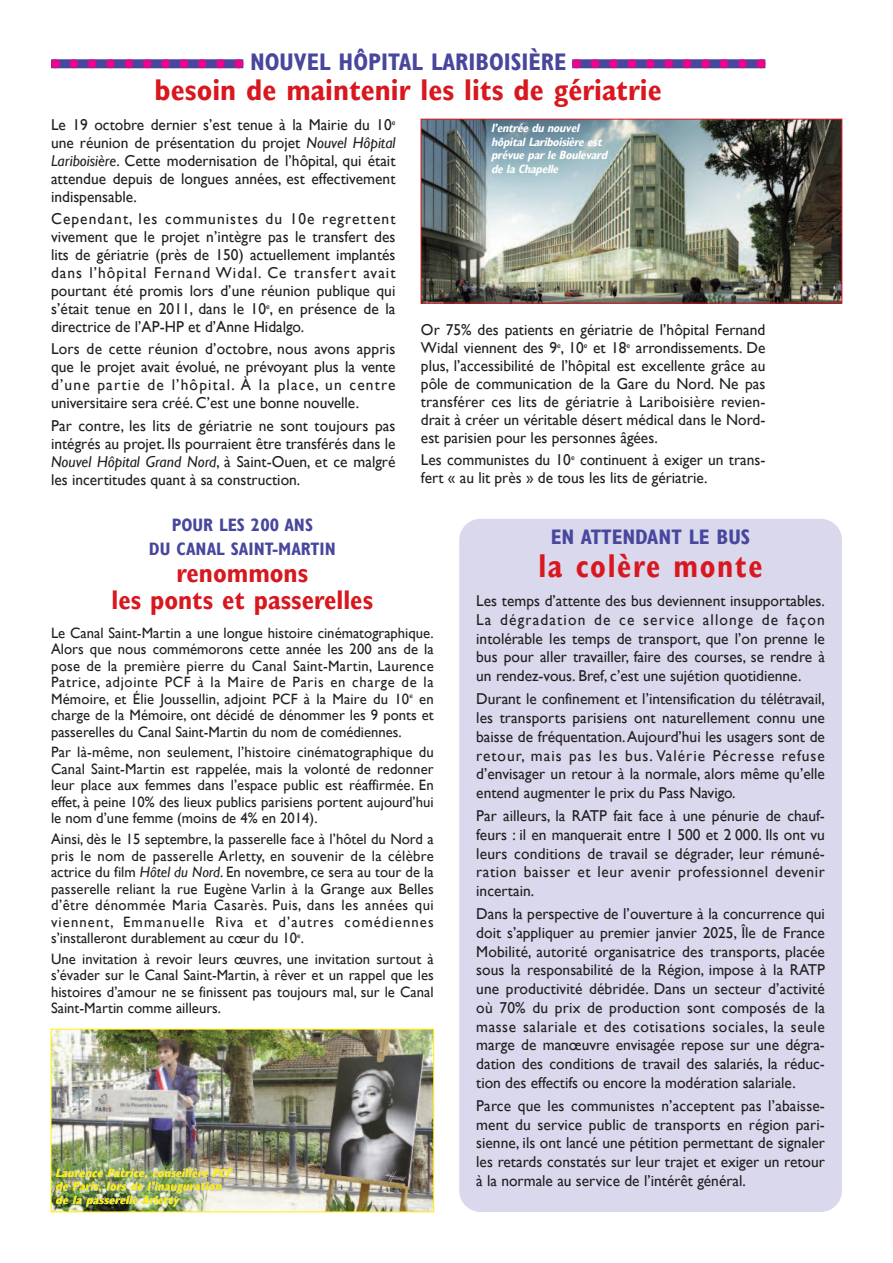
<style>
.page{position:relative;width:893px;height:1263px;background:#fff}
.page>*{position:absolute;margin:0;border:0;box-sizing:border-box;transform-origin:0 0}
.t1{font:700 condensed 33px "Gill Sans";color:#d8171f;scale:.92 1}
.t2{font:700 condensed 30px "Gill Sans";color:#d8171f}
.t3{font:700 condensed 27px/27px "Gill Sans";color:#d8171f;text-align:center}
.t4{font:700 condensed 24px "Gill Sans";color:#48479d}
.t5{font:700 condensed 21px "Gill Sans";color:#48479d}
.t6{font:700 condensed 18px/24px "Gill Sans";color:#48479d;text-align:center}
.t7{font:15.75px/18.8px "Gill Sans";color:#231f20;text-align:justify}
.t8{font:15px/16.5px "Gill Sans";color:#231f20;text-align:justify}
.t9{font:italic 700 condensed 12px/13.5px "Gill Sans";color:#fff101}
.t10{font:italic 700 condensed 12px/13.5px "Gill Sans";color:#fff}
.s1{font-style:italic}
</style>
<div class="page">
<div style="left:459px;top:519px;width:383px;height:693px;background:#dad8ec;border-radius:21px"></div>
<svg style="left:572px;top:59px;width:193px;height:9px;background:#8d3198"></svg>
<svg style="left:51px;top:59px;width:192px;height:9px;background:#8d3098"></svg>
<img style="left:423px;top:121px;width:417px;height:180px">
<div style="left:421px;top:119px;width:421px;height:184px;border:1px solid #d8171f"></div>
<img style="left:53px;top:1031px;width:379px;height:179px">
<div style="left:51px;top:1029px;width:383px;height:183px;border:1px solid #fff101"></div>
<h3 class="t4" style="left:250px;top:47px;width:318px">nouvel Hôpital lariboisière</h3>
<h2 class="t2" style="left:155px;top:72px;width:509px">besoin de maintenir les lits de gériatrie</h2>
<p class="t7" style="left:51px;top:116px;width:346px;line-height:18px">Le 19 octobre dernier s’est tenue à la Mairie du 10<sup>e </sup>une réunion de présentation du projet <span class="s1">Nouvel Hôpital Lariboisière</span>. Cette modernisation de l’hôpital, qui était attendue depuis de longues années, est effectivement indispensable.</p>
<p class="t7" style="left:51px;top:210px;width:346px;line-height:18px">Cependant, les communistes du 10e regrettent vivement que le projet n’intègre pas le transfert des lits de gériatrie (près de 150) actuellement implantés dans l’hôpital Fernand Widal. Ce transfert avait pourtant été promis lors d’une réunion publique qui s’était tenue en 2011, dans le 10<sup>e</sup>, en présence de la directrice de l’AP-HP et d’Anne Hidalgo.</p>
<p class="t7" style="left:51px;top:340px;width:346px;line-height:18px">Lors de cette réunion d’octobre, nous avons appris que le projet avait évolué, ne prévoyant plus la vente d’une partie de l’hôpital. à la place, un centre universitaire sera créé. C’est une bonne nouvelle.</p>
<p class="t7" style="left:51px;top:416px;width:346px;line-height:18px">Par contre, les lits de gériatrie ne sont toujours pas intégrés au projet. Ils pourraient être transférés dans le <span class="s1">Nouvel Hôpital Grand Nord</span>, à Saint-Ouen, et ce malgré les incertitudes quant à sa construction.</p>
<p class="t10" style="left:491px;top:121px;width:121px">l’entrée du nouvel hôpital lariboisière est prévue par le boulevard de la chapelle</p>
<p class="t7" style="left:421px;top:321px;width:346px;line-height:18px">Or 75% des patients en gériatrie de l’hôpital Fernand Widal viennent des 9<sup>e</sup>, 10<sup>e</sup> et 18<sup>e</sup> arrondissements. De plus, l’accessibilité de l’hôpital est excellente grâce au pôle de communication de la Gare du Nord. Ne pas transférer ces lits de gériatrie à Lariboisière revien&shy;drait à créer un véritable désert médical dans le Nord&shy;est parisien pour les personnes âgées.</p>
<p class="t7" style="left:421px;top:451px;width:346px;line-height:18px">Les communistes du 10<sup>e</sup> continuent à exiger un trans&shy;fert « au lit près » de tous les lits de gériatrie.</p>
<p class="t6" style="left:149px;top:513px;width:189px">pour les 200 ans<br>du canal saint-martin</p>
<h3 class="t3" style="left:112px;top:560px;width:263px">renommons<br>les ponts et passerelles</h3>
<p class="t8" style="left:51px;top:624px;width:384px">Le Canal Saint-Martin a une longue histoire cinématographique.<br>Alors que nous commémorons cette année les 200 ans de la pose de la première pierre du Canal Saint-Martin, Laurence Patrice, adjointe PCF à la Maire de Paris en charge de la Mémoire, et élie Joussellin, adjoint PCF à la Maire du 10<sup>e</sup> en charge de la Mémoire, ont décidé de dénommer les 9 ponts et passerelles du Canal Saint-Martin du nom de comédiennes.</p>
<p class="t8" style="left:51px;top:744px;width:384px">Par là-même, non seulement, l’histoire cinématographique du Canal Saint-Martin est rappelée, mais la volonté de redonner leur place aux femmes dans l’espace public est réaffirmée. En effet, à peine 10% des lieux publics parisiens portent aujourd’hui le nom d’une femme (moins de 4% en 2014).</p>
<p class="t8" style="left:51px;top:831px;width:384px">Ainsi, dès le 15 septembre, la passerelle face à l’hôtel du Nord a pris le nom de passerelle Arletty, en souvenir de la célèbre actrice du film <span class="s1">Hôtel du Nord</span>. En novembre, ce sera au tour de la passerelle reliant la rue Eugène Varlin à la Grange aux Belles d’être dénommée Maria Casarès. Puis, dans les années qui viennent, Emmanuelle Riva et d’autres comédiennes s’installeront durablement au cœur du 10<sup>e</sup>.</p>
<p class="t8" style="left:51px;top:950px;width:384px">Une invitation à revoir leurs œuvres, une invitation surtout à s’évader sur le Canal Saint-Martin, à rêver et un rappel que les histoires d’amour ne se finissent pas toujours mal, sur le Canal Saint-Martin comme ailleurs.</p>
<p class="t9" style="left:55px;top:1166px;width:180px">laurence patrice, conseillère pcF de paris, lors de l’inauguration de la passerelle arletty</p>
<h3 class="t5" style="left:551px;top:524px;width:201px">en attendant le bus</h3>
<h1 class="t1" style="left:538px;top:546px;width:245px">la colère monte</h1>
<p class="t7" style="left:476px;top:591px;width:350px">Les temps d’attente des bus deviennent insupportables.<br>La dégradation de ce service allonge de façon intolérable les temps de transport, que l’on prenne le bus pour aller travailler, faire des courses, se rendre à un rendez-vous. Bref, c’est une sujétion quotidienne.</p>
<p class="t7" style="left:476px;top:689px;width:350px">Durant le confinement et l’intensification du télétravail, les transports parisiens ont naturellement connu une baisse de fréquentation.Aujourd’hui les usagers sont de retour, mais pas les bus. Valérie Pécresse refuse d’envisager un retour à la normale, alors même qu’elle entend augmenter le prix du Pass Navigo.</p>
<p class="t7" style="left:476px;top:806px;width:350px">Par ailleurs, la RATP fait face à une pénurie de chauf&shy;feurs : il en manquerait entre 1 500 et 2 000. Ils ont vu leurs conditions de travail se dégrader, leur rémuné&shy;ration baisser et leur avenir professionnel devenir incertain.</p>
<p class="t7" style="left:476px;top:904px;width:350px">Dans la perspective de l’ouverture à la concurrence qui doit s’appliquer au premier janvier 2025, Île de France Mobilité, autorité organisatrice des transports, placée sous la responsabilité de la Région, impose à la RATP une productivité débridée. Dans un secteur d’activité où 70% du prix de production sont composés de la masse salariale et des cotisations sociales, la seule marge de manœuvre envisagée repose sur une dégra&shy;dation des conditions de travail des salariés, la réduc&shy;tion des effectifs ou encore la modération salariale.</p>
<p class="t7" style="left:476px;top:1096px;width:350px">Parce que les communistes n’acceptent pas l’abaisse&shy;ment du service public de transports en région pari&shy;sienne, ils ont lancé une pétition permettant de signaler les retards constatés sur leur trajet et exiger un retour à la normale au service de l’intérêt général.</p>
</div>
